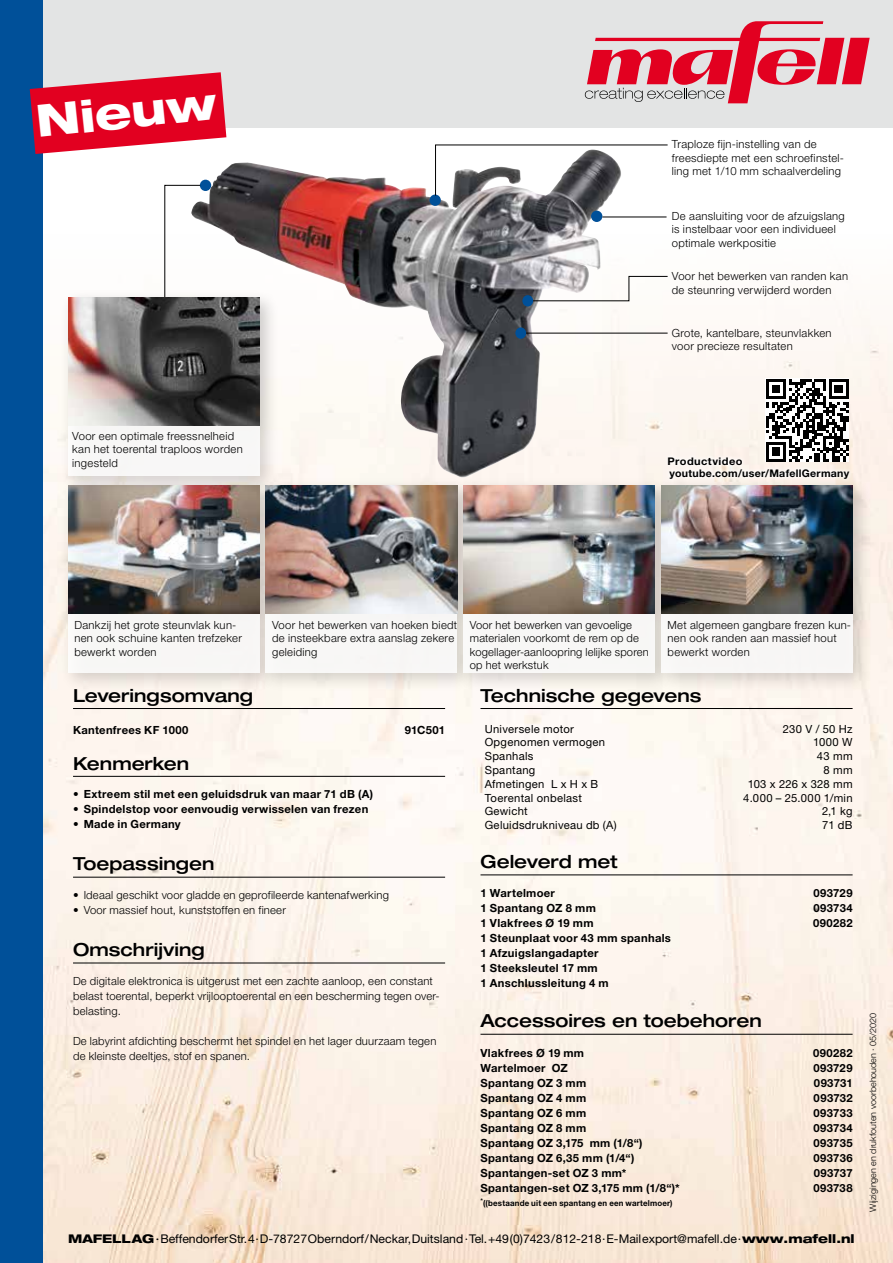
<style>
.page{position:relative;width:893px;height:1263px;background:#fff}
.page>*{position:absolute;margin:0;border:0;box-sizing:border-box;transform-origin:0 0}
.t1{font:800 expanded 44.55px "Helvetica Neue LT Pro";color:#fff}
.t2{font:500 expanded 18px "Helvetica Neue LT Pro";color:#000}
.t3{font:12px "Helvetica Neue LT Pro";color:#000}
.t4{font:300 11.25px/13.5px "Helvetica Neue LT Pro";letter-spacing:.02em;color:#000}
.t5{font:700 11.25px/15px "Helvetica Neue LT Pro";letter-spacing:.025em;color:#000}
.t6{font:11.25px "Helvetica Neue LT Pro";letter-spacing:.025em;color:#000}
.t7{font:700 10.5px/12px "Helvetica Neue LT Pro";letter-spacing:.03em;color:#000;scale:1.05 1}
.t8{font:300 8.85px "Helvetica Neue LT Pro";color:#000}
.t9{font:700 8.25px "Helvetica Neue LT Pro";letter-spacing:.02em;color:#000;scale:.96 1}
.t10{font:700 6.6px "Helvetica Neue LT Pro";color:#000}
.s1{font-weight:800;font-stretch:expanded}
.s2{font-stretch:expanded}
</style>
<div class="page">
<img style="left:43px;top:133px;width:850px;height:1130px">
<div style="left:2px;top:0;width:891px;height:128px;background:#e3e4e4"></div>
<svg style="left:585px;top:21px;width:285px;height:82px"></svg>
<div style="left:0;top:0;width:43px;height:1263px;background:#005099"></div>
<img style="left:191px;top:150px;width:397px;height:304px">
<div style="left:59px;top:477px;width:221px;height:216px;background:#000;opacity:.2"></div>
<div style="left:68px;top:485px;width:191px;height:188px;background:#f7f7f5"></div>
<img style="left:68px;top:496px;width:189px;height:117px">
<div style="left:257px;top:477px;width:221px;height:216px;background:#000;opacity:.2"></div>
<div style="left:266px;top:485px;width:191px;height:188px;background:#f8f7f6"></div>
<img style="left:266px;top:485px;width:189px;height:128px">
<div style="left:455px;top:477px;width:220px;height:216px;background:#000;opacity:.2"></div>
<div style="left:463px;top:485px;width:192px;height:188px;background:#f7f7f5"></div>
<img style="left:463px;top:485px;width:190px;height:128px">
<div style="left:653px;top:477px;width:220px;height:216px;background:#000;opacity:.2"></div>
<div style="left:661px;top:485px;width:192px;height:188px;background:#f7f6f5"></div>
<img style="left:661px;top:485px;width:192px;height:128px">
<div style="left:591px;top:211px;width:11px;height:11px;background:#005099;border-radius:50%"></div>
<div style="left:200px;top:180px;width:11px;height:11px;background:#005099;border-radius:50%"></div>
<svg style="left:164px;top:185px;width:37px;height:105px"></svg>
<div style="left:429px;top:195px;width:12px;height:11px;background:#005099;border-radius:50%"></div>
<svg style="left:435px;top:144px;width:233px;height:52px"></svg>
<hr style="left:602px;top:217px;width:64px;height:1px;background:#000">
<div style="left:59px;top:290px;width:221px;height:206px;background:#000;opacity:.2"></div>
<div style="left:68px;top:298px;width:191px;height:178px;background:#f8f7f7"></div>
<img style="left:68px;top:298px;width:191px;height:127px">
<div style="left:515px;top:327px;width:11px;height:12px;background:#005099;border-radius:50%"></div>
<hr style="left:526px;top:333px;width:142px;height:1px;background:#000">
<div style="left:522px;top:295px;width:11px;height:11px;background:#005099;border-radius:50%"></div>
<svg style="left:532px;top:276px;width:136px;height:26px"></svg>
<hr style="left:73px;top:708px;width:372px;height:1px;background:#000">
<hr style="left:73px;top:776px;width:372px;height:1px;background:#000">
<hr style="left:73px;top:877px;width:372px;height:1px;background:#000">
<hr style="left:73px;top:963px;width:372px;height:1px;background:#000">
<svg style="left:664px;top:453px;width:189px;height:30px;fill:#fcf5ef"></svg>
<div style="left:765px;top:378px;width:84px;height:84px;background:#fff"></div>
<svg style="left:766px;top:379px;width:83px;height:83px"></svg>
<svg style="left:30px;top:72px;width:196px;height:82px"></svg>
<hr style="left:480px;top:708px;width:373px;height:1px;background:#000">
<hr style="left:480px;top:874px;width:373px;height:1px;background:#000">
<hr style="left:480px;top:1034px;width:373px;height:1px;background:#000">
<h1 class="t1" style="left:33px;top:93px;width:183px;rotate:-6deg">Nieuw</h1>
<p class="t4" style="left:72px;top:429px;width:172px">Voor een optimale freessnelheid kan het toerental traploos worden ingesteld</p>
<p class="t4" style="left:672px;top:137px;width:174px">Traploze fijn-instelling van de freesdiepte met een schroefinstel&shy;ling met 1/10 mm schaalverdeling</p>
<p class="t4" style="left:672px;top:209px;width:174px">De aansluiting voor de afzuigslang is instelbaar voor een individueel optimale werkpositie</p>
<p class="t4" style="left:672px;top:269px;width:178px">Voor het bewerken van randen kan de steunring verwijderd worden</p>
<p class="t4" style="left:672px;top:326px;width:161px">Grote, kantelbare, steunvlakken voor precieze resultaten</p>
<p class="t7" style="left:668px;top:455px;width:174px">Productvideo youtube.com/user/MafellGermany</p>
<p class="t4" style="left:74px;top:618px;width:169px">Dankzij het grote steunvlak kun&shy;nen ook schuine kanten trefzeker bewerkt worden</p>
<p class="t4" style="left:272px;top:618px;width:187px">Voor het bewerken van hoeken biedt de insteekbare extra aanslag zekere geleiding</p>
<h2 class="t2" style="left:73px;top:684px;width:182px">Leveringsomvang</h2>
<p class="t5" style="left:73px;top:722px;width:117px">Kantenfrees KF 1000</p>
<p class="t5" style="left:405px;top:722px;width:42px">91C501</p>
<h2 class="t2" style="left:73px;top:752px;width:118px">Kenmerken</h2>
<p class="t5" style="left:73px;top:786px;width:302px">• Extreem stil met een geluidsdruk van maar 71 dB (A)</p>
<p class="t5" style="left:73px;top:801px;width:297px">• Spindelstop voor eenvoudig verwisselen van frezen</p>
<p class="t5" style="left:73px;top:816px;width:109px">• Made in Germany</p>
<h2 class="t2" style="left:73px;top:852px;width:143px">Toepassingen</h2>
<p class="t4" style="left:73px;top:888px;width:317px">• Ideaal geschikt voor gladde en geprofileerde kantenafwerking</p>
<p class="t4" style="left:73px;top:903px;width:214px">• Voor massief hout, kunststoffen en fineer</p>
<h2 class="t2" style="left:73px;top:938px;width:133px">Omschrijving</h2>
<p class="t4" style="left:73px;top:973px;width:368px;line-height:15px">De digitale elektronica is uitgerust met een zachte aanloop, een constant belast toerental, beperkt vrijlooptoerental en een bescherming tegen over&shy;belasting.</p>
<p class="t4" style="left:73px;top:1033px;width:365px;line-height:15px">De labyrint afdichting beschermt het spindel en het lager duurzaam tegen de kleinste deeltjes, stof en spanen.</p>
<p class="t4" style="left:470px;top:618px;width:181px">Voor het bewerken van gevoelige materialen voorkomt de rem op de kogellager-aanloopring lelijke sporen op het werkstuk</p>
<p class="t4" style="left:668px;top:618px;width:185px">Met algemeen gangbare frezen kun&shy;nen ook randen aan massief hout bewerkt worden</p>
<h2 class="t2" style="left:480px;top:684px;width:222px">Technische gegevens</h2>
<p class="t6" style="left:485px;top:721px;width:91px">Universele motor</p>
<p class="t6" style="left:783px;top:721px;width:71px">230 V / 50 Hz</p>
<p class="t6" style="left:485px;top:735px;width:122px">Opgenomen vermogen</p>
<p class="t6" style="left:813px;top:735px;width:41px">1000 W</p>
<p class="t6" style="left:485px;top:749px;width:50px">Spanhals</p>
<p class="t6" style="left:817px;top:749px;width:37px">43 mm</p>
<p class="t6" style="left:485px;top:763px;width:52px">Spantang</p>
<p class="t6" style="left:823px;top:763px;width:31px">8 mm</p>
<p class="t6" style="left:485px;top:777px;width:115px">Afmetingen L x H x B</p>
<p class="t6" style="left:748px;top:777px;width:106px">103 x 226 x 328 mm</p>
<p class="t6" style="left:485px;top:791px;width:99px">Toerental onbelast</p>
<p class="t6" style="left:743px;top:791px;width:111px">4.000 – 25.000 1/min</p>
<p class="t6" style="left:485px;top:804px;width:45px">Gewicht</p>
<p class="t6" style="left:822px;top:804px;width:32px">2,1 kg</p>
<p class="t6" style="left:485px;top:818px;width:133px">Geluidsdrukniveau db (A)</p>
<p class="t6" style="left:822px;top:818px;width:32px">71 dB</p>
<h2 class="t2" style="left:480px;top:850px;width:139px">Geleverd met</h2>
<p class="t5" style="left:480px;top:885px;width:76px">1 Wartelmoer</p>
<p class="t5" style="left:813px;top:885px;width:41px">093729</p>
<p class="t5" style="left:480px;top:900px;width:117px">1 Spantang OZ 8 mm</p>
<p class="t5" style="left:813px;top:900px;width:41px">093734</p>
<p class="t5" style="left:480px;top:915px;width:115px">1 Vlakfrees Ø 19 mm</p>
<p class="t5" style="left:813px;top:915px;width:41px">090282</p>
<p class="t5" style="left:480px;top:930px;width:192px">1 Steunplaat voor 43 mm spanhals<br>1 Afzuigslangadapter<br>1 Steeksleutel 17 mm<br>1 Anschlussleitung 4 m</p>
<h2 class="t2" style="left:480px;top:1009px;width:283px">Accessoires en toebehoren</h2>
<p class="t5" style="left:480px;top:1046px;width:105px">Vlakfrees Ø 19 mm</p>
<p class="t5" style="left:813px;top:1046px;width:41px">090282</p>
<p class="t5" style="left:480px;top:1061px;width:89px">Wartelmoer OZ</p>
<p class="t5" style="left:813px;top:1061px;width:41px">093729</p>
<p class="t5" style="left:480px;top:1076px;width:107px">Spantang OZ 3 mm</p>
<p class="t5" style="left:814px;top:1076px;width:40px">093731</p>
<p class="t5" style="left:480px;top:1091px;width:107px">Spantang OZ 4 mm</p>
<p class="t5" style="left:814px;top:1091px;width:40px">093732</p>
<p class="t5" style="left:480px;top:1106px;width:107px">Spantang OZ 6 mm</p>
<p class="t5" style="left:813px;top:1106px;width:41px">093733</p>
<p class="t5" style="left:480px;top:1121px;width:107px">Spantang OZ 8 mm</p>
<p class="t5" style="left:813px;top:1121px;width:41px">093734</p>
<p class="t5" style="left:480px;top:1136px;width:164px">Spantang OZ 3,175 mm (1/8“)</p>
<p class="t5" style="left:813px;top:1136px;width:41px">093735</p>
<p class="t5" style="left:480px;top:1150px;width:155px">Spantang OZ 6,35 mm (1/4“)</p>
<p class="t5" style="left:813px;top:1150px;width:41px">093736</p>
<p class="t5" style="left:480px;top:1165px;width:148px">Spantangen-set OZ 3 mm*</p>
<p class="t5" style="left:814px;top:1165px;width:40px">093737</p>
<p class="t5" style="left:480px;top:1180px;width:201px">Spantangen-set OZ 3,175 mm (1/8“)*</p>
<p class="t5" style="left:813px;top:1180px;width:41px">093738</p>
<p class="t10" style="left:480px;top:1196px;width:4px">*</p>
<p class="t9" style="left:483px;top:1198px;width:199px">((bestaande uit een spantang en een wartelmoer)</p>
<p class="t3" style="left:68px;top:1231px;width:788px"><span class="s1">MAFELL AG</span> <span class="s2">·</span> Beffendorfer Str. 4 · D-78727 Oberndorf / Neckar, Duitsland · Tel. +49 (0)7423 / 812-218 · E-Mail export@mafell.de ·<span class="s1">www.mafell.nl</span></p>
<p class="t8" style="left:867px;top:1211px;width:200px;rotate:-90deg">Wijzigingen en drukfouten voorbehouden ∙ 05/2020</p>
</div>
